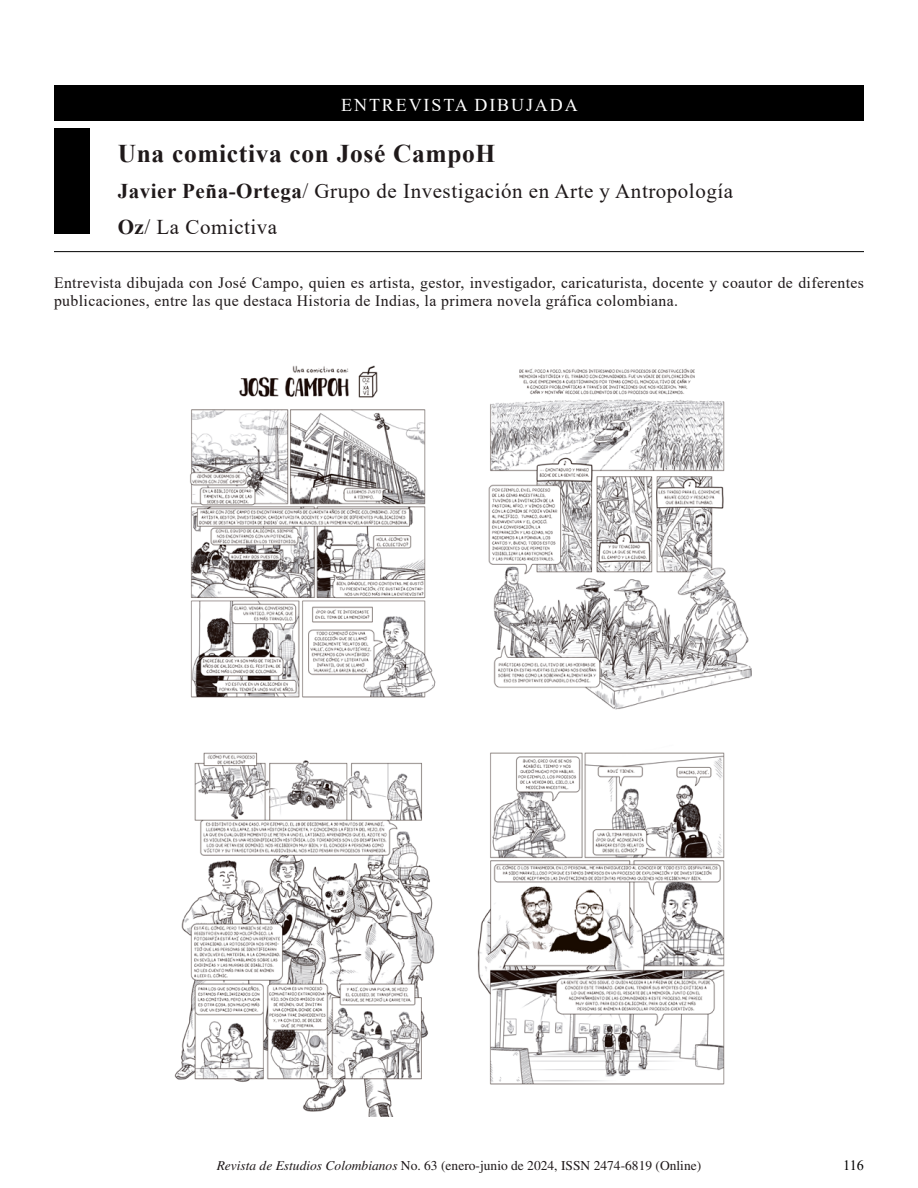
<style>
.page{position:relative;width:918px;height:1188px;background:#fff}
.page>*{position:absolute;margin:0;border:0;box-sizing:border-box;transform-origin:0 0}
.t1{font:700 25.5px "Times New Roman";letter-spacing:.025em;color:#1f191a}
.t2{font:21px/36px "Times New Roman";letter-spacing:.025em;color:#1f191a}
.t3{font:18px "Times New Roman";letter-spacing:.105em;color:#fff}
.t4{font:15.75px/18px "Times New Roman";letter-spacing:.025em;color:#1f191a}
.t5{font:14.25px "Times New Roman";color:#000}
.t6{font:13.5px "Times LT Std";color:#1f191a}
.s1{font-weight:700}
.s2{font-style:italic}
</style>
<div class="page">
<div style="left:54px;top:85px;width:810px;height:36px;background:#000"></div>
<div style="left:54px;top:128px;width:36px;height:106px;background:#000"></div>
<hr style="left:54px;top:251px;width:810px;height:1px;background:#000">
<img style="left:174px;top:365px;width:578px;height:752px">
<p class="t3" style="left:341px;top:92px;width:238px">ENTREVISTA DIBUJADA</p>
<h1 class="t1" style="left:118px;top:135px;width:379px">Una comictiva con José CampoH</h1>
<h2 class="t2" style="left:118px;top:172px;width:617px"><span class="s1">Javier Peña-Ortega</span>/ Grupo de Investigación en Arte y Antropología<br><span class="s1">Oz</span>/ La Comictiva</h2>
<p class="t4" style="left:54px;top:273px;width:812px">Entrevista dibujada con José Campo, quien es artista, gestor, investigador, caricaturista, docente y coautor de diferentes publicaciones, entre las que destaca Historia de Indias, la primera novela gráfica colombiana.</p>
<p class="t6" style="left:217px;top:1158px;width:486px"><span class="s2">Revista de Estudios Colombianos</span> No. 63 (enero-junio de 2024, ISSN 2474-6819 (Online)</p>
<p class="t5" style="left:843px;top:1155px;width:22px">116</p>
</div>
